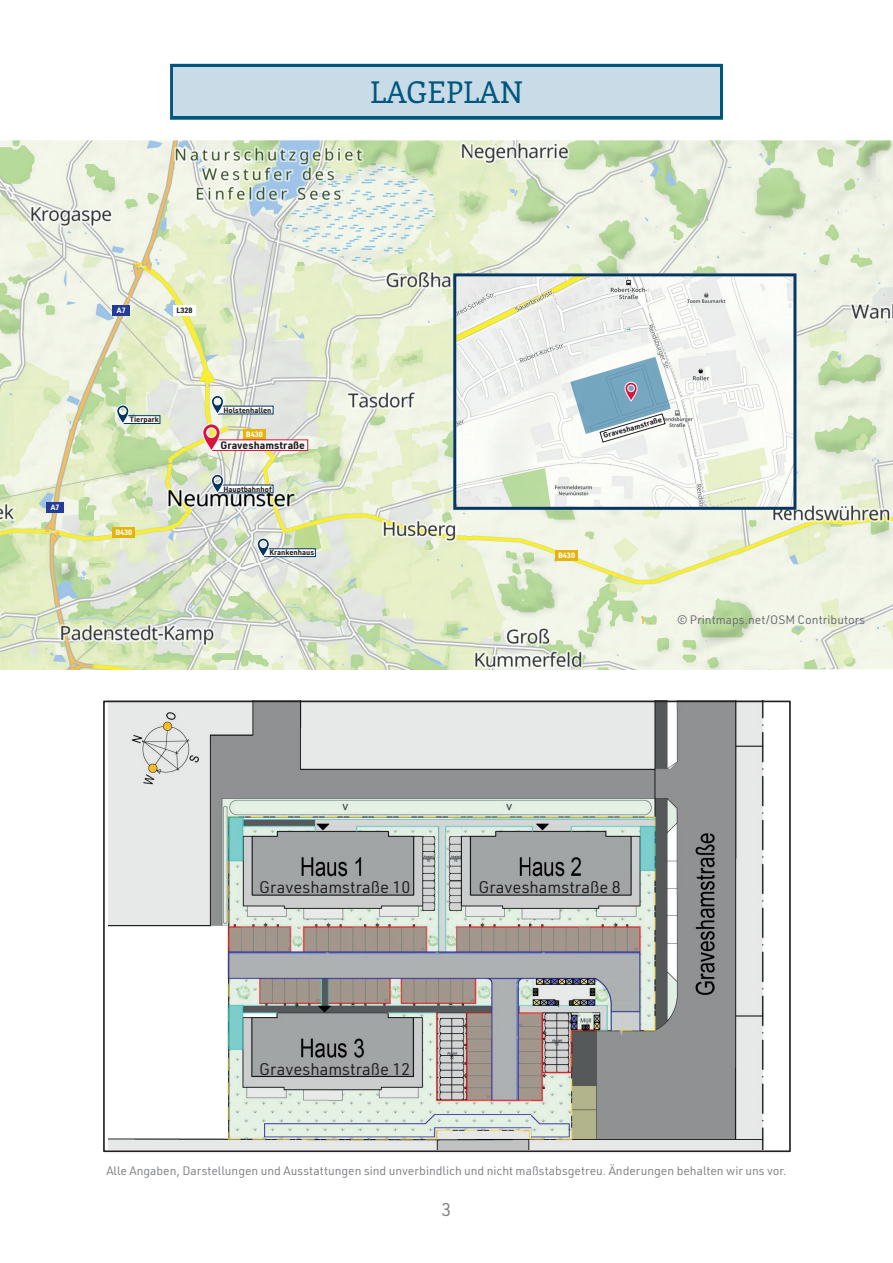
<style>
.page{position:relative;width:893px;height:1263px;background:#fff}
.page>*{position:absolute;margin:0;border:0;box-sizing:border-box;transform-origin:0 0}
.t1{font:30px "Enriqueta";color:#00577d}
.t2{font:18px "URWDIN";color:#808285}
.t3{font:16.5px "URWDIN";color:#231f20}
.t4{font:12px "URWDIN";color:#808285}
.t5{font:12px "URWDIN";color:#6c6d70}
.t6{font:700 10.5px "URWDIN";color:#231f20}
.t7{font:700 7.5px "URWDIN";color:#231f20}
.t8{font:700 7.5px "URWDIN";color:#fff}
.s1{font-family:"Myriad Pro";color:#e5b30b}
</style>
<div class="page">
<svg style="left:170px;top:64px;width:553px;height:56px;background:#0b5e82"></svg>
<div style="left:173px;top:67px;width:546px;height:49px;background:#c8dbe7"></div>
<img style="left:0;top:140px;width:472px;height:529px">
<img style="left:472px;top:140px;width:421px;height:159px">
<img style="left:789px;top:299px;width:104px;height:370px">
<img style="left:472px;top:510px;width:317px;height:159px">
<svg style="left:453px;top:273px;width:343px;height:237px;fill:#eff1ee"></svg>
<img style="left:108px;top:700px;width:683px;height:449px">
<div style="left:103px;top:701px;width:688px;height:451px;border:2px solid #231f20"></div>
<img style="left:570px;top:357px;width:101px;height:77px">
<div style="left:113px;top:305px;width:17px;height:10px;background:#243c97"></div>
<div style="left:46px;top:502px;width:18px;height:10px;background:#243c97"></div>
<div style="left:113px;top:527px;width:22px;height:10px;background:#e5b30b"></div>
<div style="left:243px;top:429px;width:23px;height:10px;background:#e5b30b"></div>
<div style="left:555px;top:550px;width:23px;height:10px;background:#e5b30b"></div>
<div style="left:173px;top:305px;width:23px;height:10px;background:#fff"></div>
<div style="left:123px;top:415px;width:37px;height:9px;background:#fff;border:1px solid #073661"></div>
<svg style="left:116px;top:405px;width:13px;height:19px"></svg>
<div style="left:217px;top:485px;width:56px;height:8px;background:#fff"></div>
<svg style="left:211px;top:474px;width:13px;height:19px"></svg>
<div style="left:217px;top:406px;width:56px;height:8px;background:#fff"></div>
<svg style="left:211px;top:395px;width:13px;height:19px"></svg>
<div style="left:263px;top:549px;width:52px;height:8px;background:#fff;border:1px solid #073661"></div>
<svg style="left:257px;top:538px;width:13px;height:19px"></svg>
<svg style="left:600px;top:413px;width:65px;height:29px"></svg>
<svg style="left:625px;top:382px;width:12px;height:19px"></svg>
<div style="left:211px;top:440px;width:97px;height:11px;background:#fff;border:1px solid #d9123f"></div>
<svg style="left:202px;top:424px;width:18px;height:27px"></svg>
<h1 class="t1" style="left:370px;top:71px;width:155px">LAGEPLAN</h1>
<p class="t8" style="left:51px;top:502px;width:10px">A7</p>
<p class="t8" style="left:117px;top:305px;width:10px">A7</p>
<p class="t7" style="left:176px;top:305px;width:18px">L328</p>
<p class="t7" style="left:130px;top:414px;width:31px">Tierpark</p>
<p class="t8" style="left:115px;top:527px;width:18px">B430</p>
<p class="t7" style="left:223px;top:405px;width:50px">Holstenhallen</p>
<p class="t8" style="left:246px;top:429px;width:18px">B430</p>
<p class="t6" style="left:220px;top:438px;width:86px">Graveshamstraße</p>
<p class="t7" style="left:223px;top:484px;width:50px">Hauptbahnhof</p>
<p class="t7" style="left:269px;top:548px;width:46px">Krankenhaus</p>
<p class="t7" style="left:602px;top:431px;width:62px;rotate:-16deg">Graveshamstraße</p>
<p class="t8" style="left:558px;top:550px;width:18px">B430</p>
<p class="t5" style="left:640px;top:612px;width:227px"><span class="s1">1 .</span> © Printmaps.net/OSM Contributors</p>
<h3 class="t3" style="left:259px;top:876px;width:153px">Graveshamstraße 10</h3>
<h3 class="t3" style="left:478px;top:876px;width:144px">Graveshamstraße 8</h3>
<h3 class="t3" style="left:259px;top:1058px;width:153px">Graveshamstraße 12</h3>
<p class="t4" style="left:106px;top:1163px;width:682px">Alle Angaben, Darstellungen und Ausstattungen sind unverbindlich und nicht maßstabsgetreu. Änderungen behalten wir uns vor.</p>
<h2 class="t2" style="left:442px;top:1197px;width:11px">3</h2>
</div>
